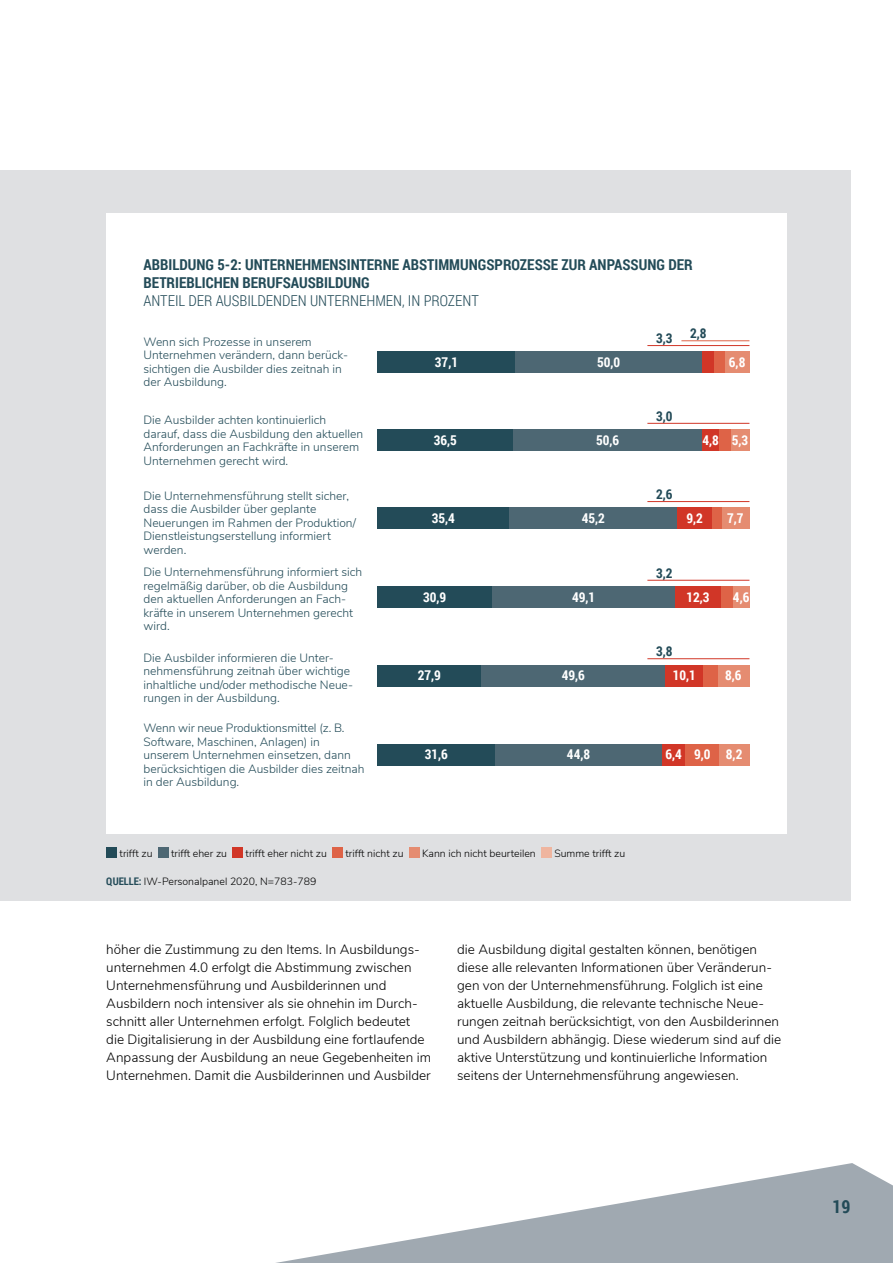
<style>
.page{position:relative;width:893px;height:1263px;background:#fff}
.page>*{position:absolute;margin:0;border:0;box-sizing:border-box;transform-origin:0 0}
.t1{font:700 18px "Roboto Condensed";color:#234b58}
.t2{font:700 15px/18px "Roboto Condensed";color:#234b58}
.t3{font:300 15px "Roboto Condensed";color:#234b58}
.t4{font:300 13.5px/18px "Nunito Sans";color:#000}
.t5{font:700 13.5px "Roboto Condensed";color:#fff}
.t6{font:700 13.5px "Roboto Condensed";color:#234b58}
.t7{font:300 12px/13.5px "Nunito Sans";color:#234b58}
.t8{font:300 10.5px "Nunito Sans";color:#000}
.s1{font-family:"Roboto Condensed";font-weight:700;color:#234b58}
</style>
<div class="page">
<svg style="left:276px;top:1163px;width:617px;height:100px;fill:#a0a9b1"></svg>
<div style="left:0;top:170px;width:850px;height:730px;background:#dfe0e2"></div>
<div style="left:106px;top:213px;width:681px;height:620px;background:#fff"></div>
<div style="left:106px;top:847px;width:11px;height:11px;background:#234b58"></div>
<div style="left:158px;top:847px;width:10px;height:11px;background:#4d6773"></div>
<div style="left:232px;top:847px;width:11px;height:11px;background:#d13627"></div>
<div style="left:332px;top:847px;width:11px;height:11px;background:#de6347"></div>
<div style="left:409px;top:847px;width:10px;height:11px;background:#e58c71"></div>
<div style="left:541px;top:847px;width:11px;height:11px;background:#efb59f"></div>
<div style="left:377px;top:352px;width:139px;height:21px;background:#234b58"></div>
<div style="left:377px;top:430px;width:136px;height:21px;background:#234b58"></div>
<div style="left:377px;top:508px;width:132px;height:21px;background:#234b58"></div>
<div style="left:377px;top:586px;width:115px;height:22px;background:#234b58"></div>
<div style="left:377px;top:665px;width:104px;height:21px;background:#234b58"></div>
<div style="left:377px;top:744px;width:118px;height:21px;background:#234b58"></div>
<div style="left:516px;top:352px;width:186px;height:21px;background:#4d6773"></div>
<div style="left:513px;top:430px;width:189px;height:21px;background:#4d6773"></div>
<div style="left:509px;top:508px;width:169px;height:21px;background:#4d6773"></div>
<div style="left:492px;top:586px;width:183px;height:22px;background:#4d6773"></div>
<div style="left:481px;top:665px;width:185px;height:21px;background:#4d6773"></div>
<div style="left:495px;top:744px;width:167px;height:21px;background:#4d6773"></div>
<div style="left:725px;top:352px;width:24px;height:21px;background:#e58c71"></div>
<div style="left:731px;top:430px;width:18px;height:21px;background:#e58c71"></div>
<div style="left:721px;top:508px;width:28px;height:21px;background:#e58c71"></div>
<div style="left:733px;top:586px;width:16px;height:22px;background:#e58c71"></div>
<div style="left:717px;top:665px;width:32px;height:21px;background:#e58c71"></div>
<div style="left:719px;top:744px;width:30px;height:21px;background:#e58c71"></div>
<div style="left:702px;top:352px;width:12px;height:21px;background:#d13627"></div>
<div style="left:702px;top:430px;width:18px;height:21px;background:#d13627"></div>
<div style="left:678px;top:508px;width:34px;height:21px;background:#d13627"></div>
<div style="left:675px;top:586px;width:46px;height:22px;background:#d13627"></div>
<div style="left:666px;top:665px;width:37px;height:21px;background:#d13627"></div>
<div style="left:662px;top:744px;width:24px;height:21px;background:#d13627"></div>
<div style="left:714px;top:352px;width:11px;height:21px;background:#de6347"></div>
<div style="left:720px;top:430px;width:11px;height:21px;background:#de6347"></div>
<div style="left:712px;top:508px;width:9px;height:21px;background:#de6347"></div>
<div style="left:721px;top:586px;width:12px;height:22px;background:#de6347"></div>
<div style="left:703px;top:665px;width:14px;height:21px;background:#de6347"></div>
<div style="left:686px;top:744px;width:33px;height:21px;background:#de6347"></div>
<hr style="left:647px;top:345px;width:102px;height:1px;background:#d13627">
<hr style="left:647px;top:423px;width:102px;height:1px;background:#d13627">
<hr style="left:647px;top:501px;width:102px;height:1px;background:#d13627">
<hr style="left:647px;top:580px;width:102px;height:1px;background:#d13627">
<hr style="left:647px;top:658px;width:102px;height:1px;background:#d13627">
<hr style="left:681px;top:340px;width:68px;height:1px;background:#de6347">
<p class="t2" style="left:144px;top:255px;width:551px">ABBILDUNG 5-2: UNTERNEHMENSINTERNE ABSTIMMUNGSPROZESSE ZUR ANPASSUNG DER<br>BETRIEBLICHEN BERUFSAUSBILDUNG</p>
<p class="t3" style="left:144px;top:290px;width:337px">ANTEIL DER AUSBILDENDEN UNTERNEHMEN, IN PROZENT</p>
<p class="t7" style="left:144px;top:334px;width:206px">Wenn sich Prozesse in unserem<br>Unternehmen verändern, dann berück&shy;sichtigen die Ausbilder dies zeitnah in der Ausbildung.</p>
<p class="t7" style="left:144px;top:412px;width:221px">Die Ausbilder achten kontinuierlich darauf, dass die Ausbildung den aktuellen Anforderungen an Fachkräfte in unserem Unternehmen gerecht wird.</p>
<p class="t7" style="left:144px;top:488px;width:214px">Die Unternehmensführung stellt sicher, dass die Ausbilder über geplante<br>Neuerungen im Rahmen der Produktion/<br>Dienstleistungserstellung informiert werden.</p>
<p class="t7" style="left:144px;top:564px;width:220px">Die Unternehmensführung informiert sich regelmäßig darüber, ob die Ausbildung den aktuellen Anforderungen an Fach&shy;kräfte in unserem Unternehmen gerecht wird.</p>
<p class="t7" style="left:144px;top:650px;width:211px">Die Ausbilder informieren die Unter&shy;nehmensführung zeitnah über wichtige inhaltliche und/oder methodische Neue&shy;rungen in der Ausbildung.</p>
<p class="t7" style="left:144px;top:720px;width:223px">Wenn wir neue Produktionsmittel (z. B.<br>Software, Maschinen, Anlagen) in unserem Unternehmen einsetzen, dann berücksichtigen die Ausbilder dies zeitnah in der Ausbildung.</p>
<p class="t5" style="left:435px;top:353px;width:25px">37,1</p>
<p class="t5" style="left:434px;top:430px;width:25px">36,5</p>
<p class="t5" style="left:432px;top:509px;width:25px">35,4</p>
<p class="t5" style="left:423px;top:587px;width:25px">30,9</p>
<p class="t5" style="left:418px;top:666px;width:25px">27,9</p>
<p class="t5" style="left:425px;top:745px;width:25px">31,6</p>
<p class="t6" style="left:656px;top:329px;width:18px">3,3</p>
<p class="t6" style="left:690px;top:324px;width:18px">2,8</p>
<p class="t5" style="left:597px;top:353px;width:25px">50,0</p>
<p class="t5" style="left:729px;top:353px;width:18px">6,8</p>
<p class="t6" style="left:656px;top:406px;width:18px">3,0</p>
<p class="t5" style="left:596px;top:430px;width:25px">50,6</p>
<p class="t5" style="left:702px;top:430px;width:18px">4,8</p>
<p class="t5" style="left:732px;top:430px;width:18px">5,3</p>
<p class="t6" style="left:656px;top:485px;width:18px">2,6</p>
<p class="t5" style="left:582px;top:509px;width:25px">45,2</p>
<p class="t5" style="left:686px;top:509px;width:18px">9,2</p>
<p class="t5" style="left:727px;top:509px;width:18px">7,7</p>
<p class="t6" style="left:656px;top:563px;width:18px">3,2</p>
<p class="t5" style="left:572px;top:587px;width:25px">49,1</p>
<p class="t5" style="left:686px;top:587px;width:25px">12,3</p>
<p class="t5" style="left:733px;top:587px;width:18px">4,6</p>
<p class="t6" style="left:656px;top:642px;width:18px">3,8</p>
<p class="t5" style="left:562px;top:666px;width:25px">49,6</p>
<p class="t5" style="left:673px;top:666px;width:25px">10,1</p>
<p class="t5" style="left:725px;top:666px;width:18px">8,6</p>
<p class="t5" style="left:567px;top:745px;width:25px">44,8</p>
<p class="t5" style="left:665px;top:745px;width:46px">6,4 9,0</p>
<p class="t5" style="left:726px;top:745px;width:18px">8,2</p>
<p class="t8" style="left:120px;top:845px;width:34px">trifft zu</p>
<p class="t8" style="left:171px;top:845px;width:58px">trifft eher zu</p>
<p class="t8" style="left:246px;top:845px;width:83px">trifft eher nicht zu</p>
<p class="t8" style="left:345px;top:845px;width:60px">trifft nicht zu</p>
<p class="t8" style="left:422px;top:845px;width:115px">Kann ich nicht beurteilen</p>
<p class="t8" style="left:554px;top:845px;width:72px">Summe trifft zu</p>
<p class="t8" style="left:106px;top:874px;width:212px"><span class="s1">QUELLE:</span> IW-Personalpanel 2020, N=783-789</p>
<p class="t4" style="left:106px;top:939px;width:326px">höher die Zustimmung zu den Items. In Ausbildungs&shy;unternehmen 4.0 erfolgt die Abstimmung zwischen Unternehmensführung und Ausbilderinnen und Ausbildern noch intensiver als sie ohnehin im Durch&shy;schnitt aller Unternehmen erfolgt. Folglich bedeutet die Digitalisierung in der Ausbildung eine fortlaufende Anpassung der Ausbildung an neue Gegebenheiten im Unternehmen. Damit die Ausbilderinnen und Ausbilder</p>
<p class="t4" style="left:457px;top:939px;width:326px">die Ausbildung digital gestalten können, benötigen diese alle relevanten Informationen über Veränderun&shy;gen von der Unternehmensführung. Folglich ist eine aktuelle Ausbildung, die relevante technische Neue&shy;rungen zeitnah berücksichtigt, von den Ausbilderinnen und Ausbildern abhängig. Diese wiederum sind auf die aktive Unterstützung und kontinuierliche Information seitens der Unternehmensführung angewiesen.</p>
<h1 class="t1" style="left:832px;top:1193px;width:19px">19</h1>
</div>
